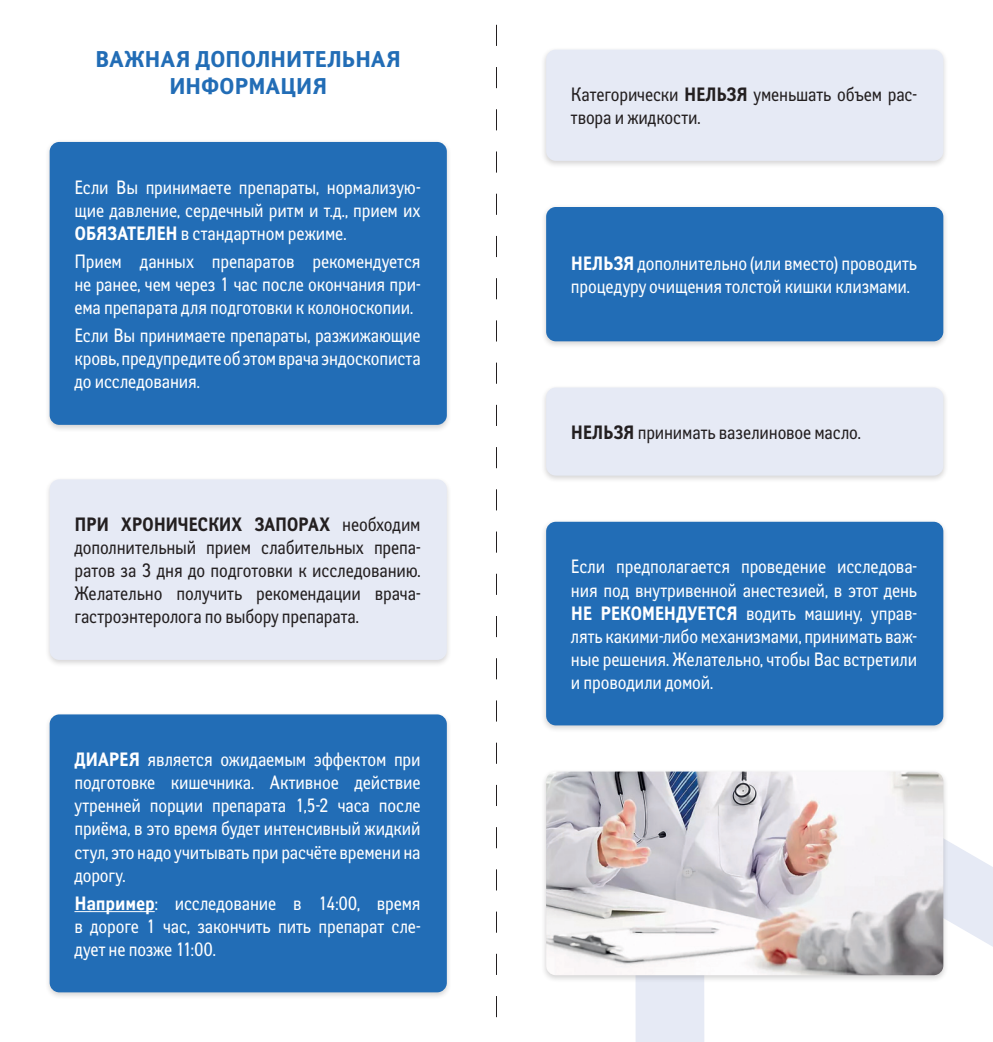
<style>
.page{position:relative;width:993px;height:1042px;background:#fff}
.page>*{position:absolute;margin:0;border:0;box-sizing:border-box;transform-origin:0 0}
.t1{font:700 22.75px/27.3px "Yanus C";letter-spacing:-.01em;color:#226db6;text-align:center;scale:.95 1}
.t2{font:19.25px/23.1px "Yanus C";letter-spacing:-.01em;color:#fff;text-align:justify;scale:.85 1}
.t3{font:19.25px/23.1px "Yanus C";letter-spacing:-.01em;color:#231f20;scale:.85 1}
.s1{font-weight:700}
</style>
<div class="page">
<div style="left:44px;top:139px;width:408px;height:293px;background:#231f20;opacity:.19"></div>
<div style="left:50px;top:142px;width:396px;height:283px;background:#226db6;border-radius:10px"></div>
<div style="left:541px;top:47px;width:407px;height:122px;background:#231f20;opacity:.19"></div>
<div style="left:546px;top:50px;width:397px;height:111px;background:#e6eaf5;border-radius:10px"></div>
<div style="left:540px;top:204px;width:408px;height:145px;background:#231f20;opacity:.19"></div>
<div style="left:546px;top:207px;width:397px;height:134px;background:#226db6;border-radius:10px"></div>
<div style="left:540px;top:384px;width:408px;height:99px;background:#231f20;opacity:.19"></div>
<div style="left:546px;top:387px;width:397px;height:89px;background:#e6eaf5;border-radius:10px"></div>
<div style="left:541px;top:519px;width:407px;height:214px;background:#231f20;opacity:.19"></div>
<div style="left:546px;top:522px;width:397px;height:203px;background:#226db6;border-radius:10px"></div>
<div style="left:44px;top:476px;width:408px;height:192px;background:#231f20;opacity:.19"></div>
<div style="left:50px;top:479px;width:396px;height:181px;background:#e6eaf5;border-radius:10px"></div>
<div style="left:44px;top:711px;width:408px;height:289px;background:#231f20;opacity:.19"></div>
<div style="left:50px;top:714px;width:396px;height:278px;background:#226db6;border-radius:10px"></div>
<hr style="left:74px;top:911px;width:81px;height:1px;background:#fff">
<svg style="left:635px;top:841px;width:357px;height:201px"></svg>
<div style="left:540px;top:768px;width:408px;height:215px;background:#231f20;opacity:.19"></div>
<img style="left:546px;top:771px;width:397px;height:204px">
<svg style="left:496px;top:25px;width:1px;height:992px"></svg>
<p class="t1" style="left:95px;top:46px;width:323px">ВАЖНАЯ ДОПОЛНИТЕЛЬНАЯ<br>ИНФОРМАЦИЯ</p>
<p class="t2" style="left:74px;top:175px;width:408px">Если Вы принимаете препараты, нормализую&shy;щие давление, сердечный ритм и т.д., прием их <span class="s1">ОБЯЗАТЕЛЕН</span> в стандартном режиме.</p>
<p class="t2" style="left:74px;top:250px;width:408px">Прием данных препаратов рекомендуется не ранее, чем через 1 час после окончания при&shy;ема препарата для подготовки к колоноскопии.</p>
<p class="t2" style="left:74px;top:324px;width:408px">Если Вы принимаете препараты, разжижающие кровь, предупредите об этом врача эндоскописта до исследования.</p>
<p class="t3" style="left:74px;top:513px;width:408px;text-align:justify"><span class="s1">ПРИ ХРОНИЧЕСКИХ ЗАПОРАХ</span> необходим дополнительный прием слабительных препа&shy;ратов за 3 дня до подготовки к исследованию.<br>Желательно получить рекомендации врача&shy;гастроэнтеролога по выбору препарата.</p>
<p class="t2" style="left:74px;top:748px;width:408px"><span class="s1">ДИАРЕЯ</span> является ожидаемым эффектом при подготовке кишечника. Активное действие утренней порции препарата 1,5-2 часа после приёма, в это время будет интенсивный жидкий стул, это надо учитывать при расчёте времени на дорогу.</p>
<p class="t2" style="left:74px;top:891px;width:408px"><span class="s1">Например</span>: исследование в 14:00, время в дороге 1 час, закончить пить препарат сле&shy;дует не позже 11:00.</p>
<p class="t3" style="left:570px;top:83px;width:408px">Категорически <span class="s1">НЕЛЬЗЯ</span> уменьшать объем рас&shy;твора и жидкости.</p>
<p class="t2" style="left:570px;top:252px;width:408px"><span class="s1">НЕЛЬЗЯ</span> дополнительно (или вместо) проводить процедуру очищения толстой кишки клизмами.</p>
<p class="t3" style="left:570px;top:421px;width:342px"><span class="s1">НЕЛЬЗЯ</span> принимать вазелиновое масло.</p>
<p class="t2" style="left:570px;top:555px;width:408px">Если предполагается проведение исследова&shy;ния под внутривенной анестезией, в этот день <span class="s1">НЕ РЕКОМЕНДУЕТСЯ</span> водить машину, управ&shy;лять какими-либо механизмами, принимать важ&shy;ные решения. Желательно, чтобы Вас встретили и проводили домой.</p>
</div>
